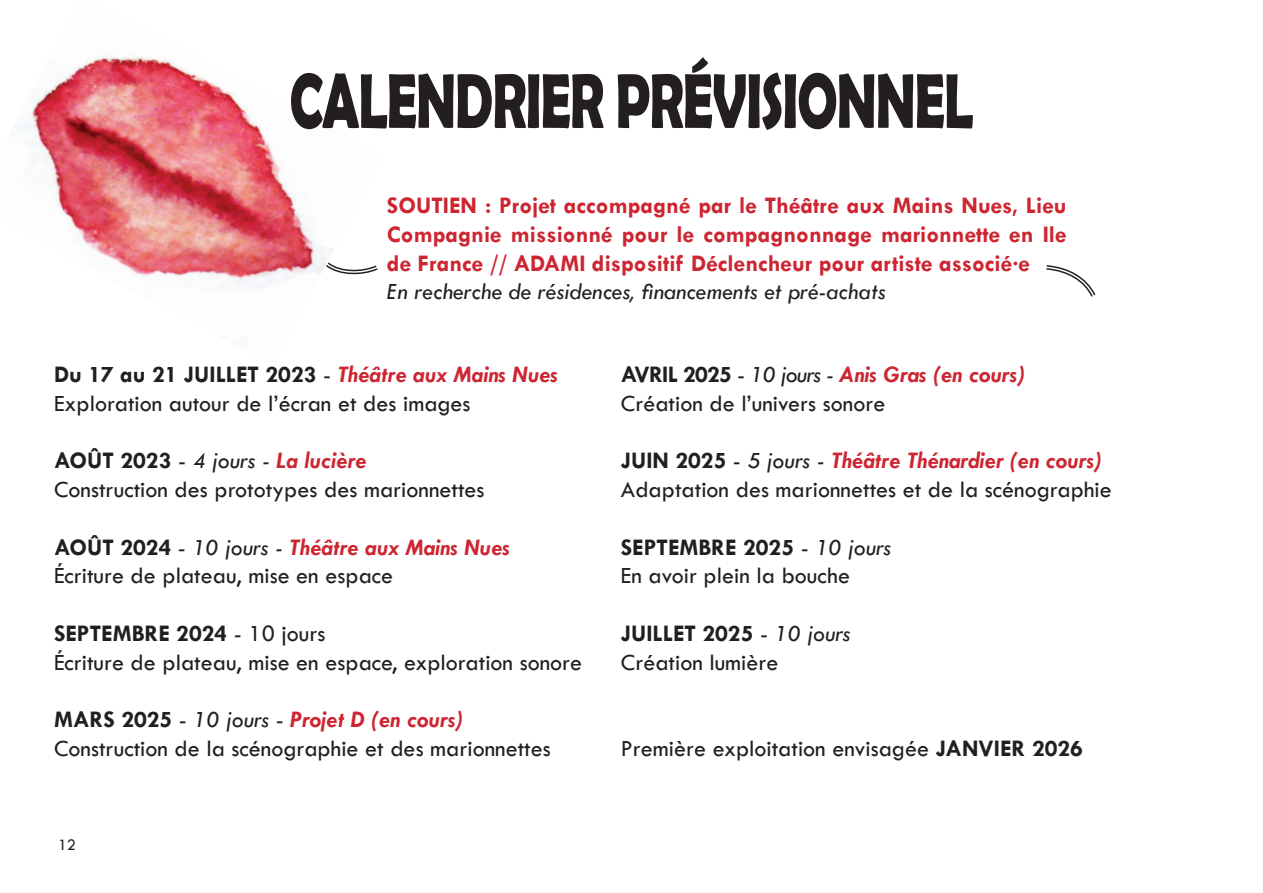
<style>
.page{position:relative;width:1263px;height:893px;background:#fff}
.page>*{position:absolute;margin:0;border:0;box-sizing:border-box;transform-origin:0 0}
.t1{font:700 78.3px "Berlin Sans FB Demi";letter-spacing:-.02em;color:#231f20;scale:.69 1}
.t2{font:24px/28.8px "Tw Cen";color:#231f20}
.t3{font:700 24px/28.8px "Tw Cen";color:#cd2531;text-align:justify}
.t4{font:italic 24px "Tw Cen";color:#231f20}
.t5{font:16.5px "Tw Cen";color:#231f20}
.s1{font-weight:700}
.s2{font-weight:700;font-style:italic;color:#cd2531}
.s3{font-style:italic}
</style>
<div class="page">
<img style="left:18px;top:55px;width:315px;height:235px">
<svg style="left:324px;top:261px;width:54px;height:15px"></svg>
<svg style="left:1046px;top:265px;width:50px;height:32px"></svg>
<h1 class="t1" style="left:290px;top:55px;width:992px">CALENDRIER PRÉVISIONNEL</h1>
<p class="t3" style="left:387px;top:190px;width:681px">SOUTIEN : Projet accompagné par le Théâtre aux Mains Nues, Lieu Compagnie missionné pour le compagnonnage marionnette en Ile de France // ADAMI dispositif Déclencheur pour artiste associé·e</p>
<p class="t4" style="left:387px;top:277px;width:500px">En recherche de résidences, financements et pré-achats</p>
<p class="t2" style="left:54px;top:360px;width:506px"><span class="s1">Du 17 au 21 JUILLET 2023</span> - <span class="s2">Théâtre aux Mains Nues<br></span>Exploration autour de l’écran et des images</p>
<p class="t2" style="left:54px;top:446px;width:432px"><span class="s1">AOÛT 2023</span> - <span class="s3">4 jours -</span> <span class="s2">La lucière<br></span>Construction des prototypes des marionnettes</p>
<p class="t2" style="left:54px;top:532px;width:458px"><span class="s1">AOÛT 2024</span> - <span class="s3">10 jours -</span> <span class="s2">Théâtre aux Mains Nues<br></span>Écriture de plateau, mise en espace</p>
<p class="t2" style="left:54px;top:619px;width:530px"><span class="s1">SEPTEMBRE 2024</span> - 10 jours<br>Écriture de plateau, mise en espace, exploration sonore</p>
<p class="t2" style="left:54px;top:705px;width:498px"><span class="s1">MARS 2025</span> - <span class="s3">10 jours</span> - <span class="s2">Projet D (en cours)<br></span>Construction de la scénographie et des marionnettes</p>
<p class="t5" style="left:58px;top:835px;width:19px">12</p>
<p class="t2" style="left:621px;top:360px;width:406px"><span class="s1">AVRIL 2025</span> - <span class="s3">10 jours -</span> <span class="s2">Anis Gras (en cours)<br></span>Création de l’univers sonore</p>
<p class="t2" style="left:621px;top:446px;width:492px"><span class="s1">JUIN 2025</span> - <span class="s3">5 jours -</span> <span class="s2">Théâtre Thénardier (en cours)<br></span>Adaptation des marionnettes et de la scénographie</p>
<p class="t2" style="left:621px;top:532px;width:272px"><span class="s1">SEPTEMBRE 2025</span> - <span class="s3">10 jours<br></span>En avoir plein la bouche</p>
<p class="t2" style="left:621px;top:619px;width:231px"><span class="s1">JUILLET 2025</span> - <span class="s3">10 jours<br></span>Création lumière</p>
<p class="t2" style="left:621px;top:734px;width:464px">Première exploitation envisagée <span class="s1">JANVIER 2026</span></p>
</div>
